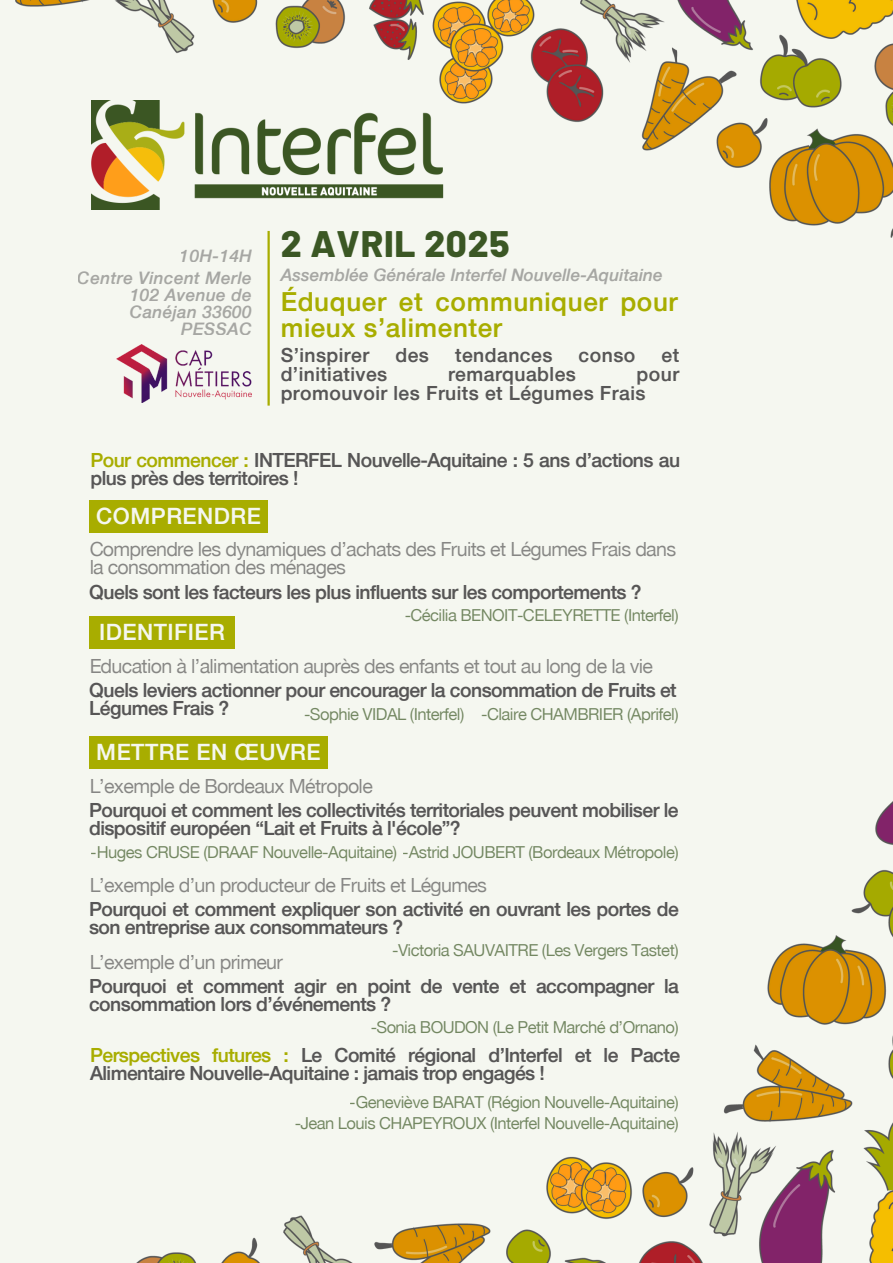
<style>
.page{position:relative;width:893px;height:1263px;background:#fff}
.page>*{position:absolute;margin:0;border:0;box-sizing:border-box;transform-origin:0 0}
.t1{font:800 36.83px "Barlow";letter-spacing:.02em;color:#3b5724}
.t2{font:26.25px/25.9px ".Helvetica Neue Interface Medium P4";letter-spacing:.02em;color:#a8ad00}
.t3{font:22.5px ".Helvetica Neue Interface Medium P4";letter-spacing:.02em;color:#f5f7f0}
.t4{font:19.5px/18px ".Helvetica Neue Interface Medium P4";letter-spacing:-.03em;color:#575656}
.t5{font:19.5px/18px ".Helvetica Neue Interface M3";letter-spacing:-.03em;color:#575656}
.t6{font:19.5px/19.1px ".Helvetica Neue Interface Medium P4";letter-spacing:.02em;color:#575656}
.t7{font:17.25px/16.9px ".Helvetica Neue Interface Medium Italic P4";letter-spacing:.02em;color:#575656;text-align:right}
.t8{font:17.25px ".Helvetica Neue Interface Medium Italic P4";color:#575656}
.t9{font:16.5px ".Helvetica Neue Interface M3";letter-spacing:-.03em;color:#3b5724}
.s1{color:#a8ad00}
</style>
<div class="page">
<img style="left:15px;top:0;width:878px;height:1263px">
<img style="left:91px;top:101px;width:357px;height:109px">
<div style="left:89px;top:500px;width:179px;height:33px;background:#a8ad00"></div>
<div style="left:89px;top:616px;width:146px;height:32px;background:#a8ad00"></div>
<div style="left:89px;top:736px;width:239px;height:33px;background:#a8ad00"></div>
<img style="left:117px;top:345px;width:135px;height:58px">
<hr style="left:267px;top:231px;width:3px;height:175px;background:#a8ad00">
<p class="t7" style="left:78px;top:244px;width:175px;line-height:22.4px">10H-14H<br>Centre Vincent Merle</p>
<p class="t7" style="left:130px;top:286px;width:123px">102 Avenue de<br>Canéjan 33600<br>PESSAC</p>
<h3 class="t1" style="left:281px;top:220px;width:230px">2 AVRIL 2025</h3>
<p class="t8" style="left:281px;top:264px;width:383px">Assemblée Générale Interfel Nouvelle-Aquitaine</p>
<h4 class="t2" style="left:281px;top:289px;width:399px">Éduquer et communiquer pour mieux s’alimenter</h4>
<h4 class="t6" style="left:281px;top:345px;width:90px">S’inspirer</h4>
<h4 class="t4" style="left:395px;top:346px;width:35px">des</h4>
<h4 class="t6" style="left:455px;top:345px;width:99px">tendances</h4>
<h4 class="t4" style="left:578px;top:346px;width:58px">conso</h4>
<h4 class="t4" style="left:661px;top:346px;width:19px">et</h4>
<h4 class="t6" style="left:281px;top:365px;width:108px">d’initiatives</h4>
<h4 class="t6" style="left:448px;top:365px;width:129px">remarquables</h4>
<h4 class="t6" style="left:281px;top:365px;width:400px;text-indent:356px">pour promouvoir les Fruits et Légumes Frais</h4>
<h2 class="t4" style="left:90px;top:451px;width:591px"><span class="s1">Pour commencer :</span> INTERFEL Nouvelle-Aquitaine : 5 ans d’actions au plus près des territoires !</h2>
<p class="t3" style="left:96px;top:503px;width:166px">COMPRENDRE</p>
<p class="t5" style="left:89px;top:540px;width:588px">Comprendre les dynamiques d’achats des Fruits et Légumes Frais dans la consommation des ménages</p>
<p class="t4" style="left:89px;top:583px;width:554px">Quels sont les facteurs les plus influents sur les comportements ?</p>
<p class="t3" style="left:99px;top:618px;width:127px">IDENTIFIER</p>
<p class="t9" style="left:404px;top:605px;width:275px">-Cécilia BENOIT-CELEYRETTE (Interfel)</p>
<p class="t5" style="left:89px;top:657px;width:565px">Education à l’alimentation auprès des enfants et tout au long de la vie</p>
<p class="t4" style="left:89px;top:681px;width:589px">Quels leviers actionner pour encourager la consommation de Fruits et<br>Légumes Frais ?</p>
<p class="t9" style="left:304px;top:704px;width:162px">-Sophie VIDAL (Interfel)</p>
<p class="t9" style="left:481px;top:704px;width:199px">-Claire CHAMBRIER (Aprifel)</p>
<h6 class="t3" style="left:96px;top:739px;width:226px">METTRE EN ŒUVRE</h6>
<p class="t5" style="left:89px;top:777px;width:285px">L’exemple de Bordeaux Métropole</p>
<p class="t4" style="left:89px;top:801px;width:591px">Pourquoi et comment les collectivités territoriales peuvent mobiliser le dispositif européen “Lait et Fruits à l'école”?</p>
<p class="t9" style="left:91px;top:842px;width:589px">-Huges CRUSE (DRAAF Nouvelle-Aquitaine) -Astrid JOUBERT (Bordeaux Métropole)</p>
<p class="t5" style="left:89px;top:876px;width:399px">L’exemple d’un producteur de Fruits et Légumes</p>
<p class="t4" style="left:89px;top:900px;width:591px">Pourquoi et comment expliquer son activité en ouvrant les portes de son entreprise aux consommateurs ?</p>
<p class="t5" style="left:89px;top:953px;width:195px">L’exemple d’un primeur</p>
<p class="t9" style="left:392px;top:940px;width:288px">-Victoria SAUVAITRE (Les Vergers Tastet)</p>
<h1 class="t4" style="left:89px;top:977px;width:591px">Pourquoi et comment agir en point de vente et accompagner la consommation lors d’événements ?</h1>
<p class="t4" style="left:90px;top:1046px;width:591px"><span class="s1">Perspectives futures :</span> Le Comité régional d’Interfel et le Pacte<br>Alimentaire Nouvelle-Aquitaine : jamais trop engagés !</p>
<p class="t9" style="left:370px;top:1017px;width:309px">-Sonia BOUDON (Le Petit Marché d’Ornano)</p>
<p class="t9" style="left:350px;top:1092px;width:330px">-Geneviève BARAT (Région Nouvelle-Aquitaine)</p>
<p class="t9" style="left:294px;top:1113px;width:385px">-Jean Louis CHAPEYROUX (Interfel Nouvelle-Aquitaine)</p>
</div>
